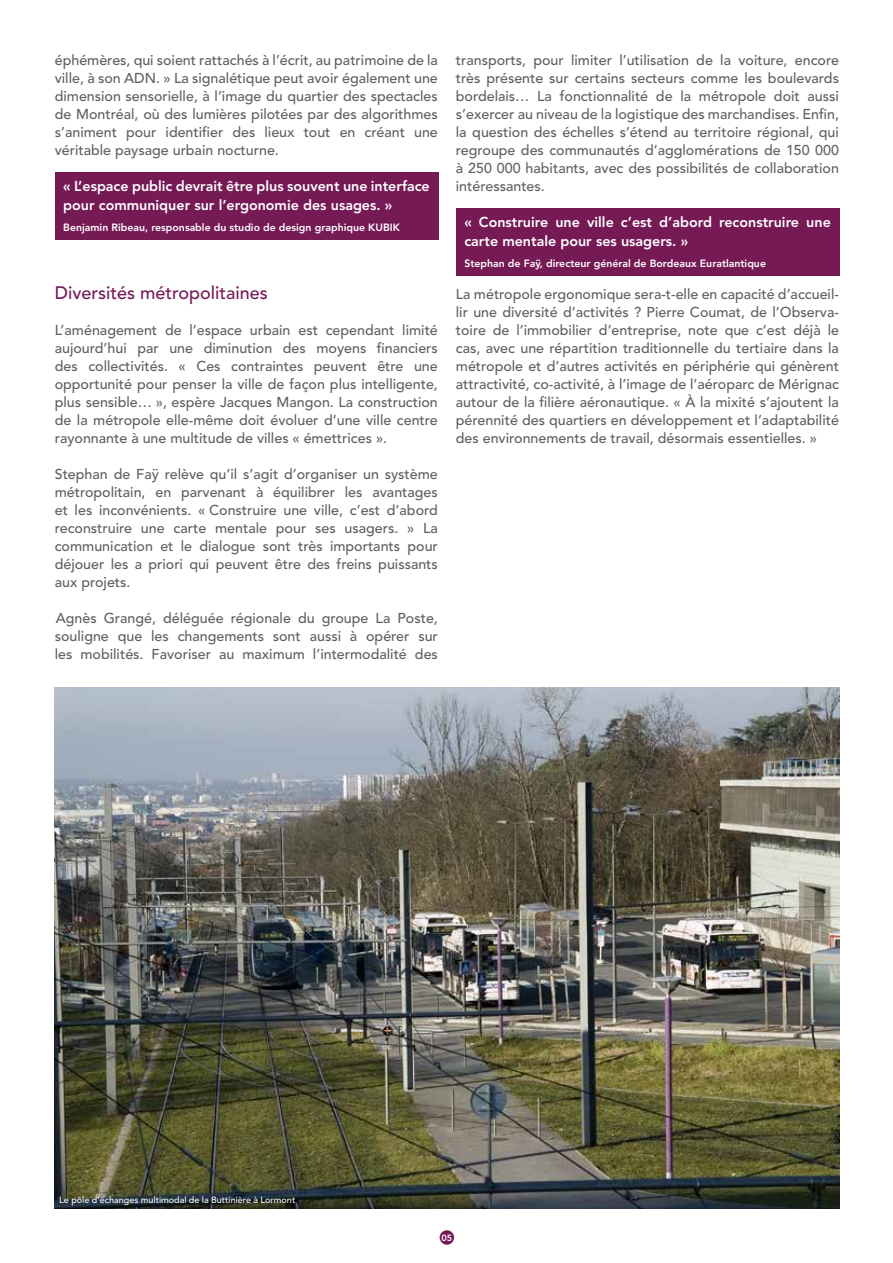
<style>
.page{position:relative;width:893px;height:1263px;background:#fff}
.page>*{position:absolute;margin:0;border:0;box-sizing:border-box;transform-origin:0 0}
.t1{font:500 18px "Avenir LT Std";color:#761a56}
.t2{font:500 14.25px/18px "Avenir LT Std";color:#60605f;text-align:justify}
.t3{font:800 14.25px/18.8px "Avenir LT Std";color:#fff}
.t4{font:800 10.5px "Avenir LT Std";color:#fff}
.t5{font:500 9px "Avenir LT Std";color:#fff}
.t6{font:800 9px "Avenir LT Std";color:#fff}
</style>
<div class="page">
<div style="left:440px;top:1230px;width:14px;height:15px;background:#761a56;border-radius:50%"></div>
<div style="left:55px;top:172px;width:383px;height:67px;background:#761a56"></div>
<div style="left:456px;top:208px;width:383px;height:68px;background:#761a56"></div>
<img style="left:55px;top:687px;width:784px;height:522px">
<p class="t2" style="left:456px;top:51px;width:385px">transports, pour limiter l’utilisation de la voiture, encore très présente sur certains secteurs comme les boulevards bordelais… La fonctionnalité de la métropole doit aussi s’exercer au niveau de la logistique des marchandises. Enfin, la question des échelles s’étend au territoire régional, qui regroupe des communautés d’agglomérations de 150 000 à 250 000 habitants, avec des possibilités de collaboration intéressantes.</p>
<p class="t2" style="left:55px;top:51px;width:385px">éphémères, qui soient rattachés à l’écrit, au patrimoine de la ville, à son ADN. » La signalétique peut avoir également une dimension sensorielle, à l’image du quartier des spectacles de Montréal, où des lumières pilotées par des algorithmes s’animent pour identifier des lieux tout en créant une véritable paysage urbain nocturne.</p>
<p class="t3" style="left:63px;top:177px;width:368px">« L’espace public devrait être plus souvent une interface pour communiquer sur l’ergonomie des usages. »</p>
<p class="t4" style="left:63px;top:221px;width:338px">Benjamin Ribeau, responsable du studio de design graphique KUBIK</p>
<p class="t3" style="left:464px;top:213px;width:368px">« Construire une ville c’est d’abord reconstruire une carte mentale pour ses usagers. »</p>
<p class="t4" style="left:464px;top:257px;width:303px">Stephan de Faÿ, directeur général de Bordeaux Euratlantique</p>
<p class="t1" style="left:55px;top:282px;width:214px">Diversités métropolitaines</p>
<p class="t2" style="left:55px;top:321px;width:385px">L’aménagement de l’espace urbain est cependant limité aujourd’hui par une diminution des moyens financiers des collectivités. « Ces contraintes peuvent être une opportunité pour penser la ville de façon plus intelligente, plus sensible… », espère Jacques Mangon. La construction de la métropole elle-même doit évoluer d’une ville centre rayonnante à une multitude de villes « émettrices ».</p>
<p class="t2" style="left:55px;top:465px;width:385px">Stephan de Faÿ relève qu’il s’agit d’organiser un système métropolitain, en parvenant à équilibrer les avantages et les inconvénients. « Construire une ville, c’est d’abord reconstruire une carte mentale pour ses usagers. » La communication et le dialogue sont très importants pour déjouer les a priori qui peuvent être des freins puissants aux projets.</p>
<p class="t2" style="left:55px;top:609px;width:385px">Agnès Grangé, déléguée régionale du groupe La Poste, souligne que les changements sont aussi à opérer sur les mobilités. Favoriser au maximum l’intermodalité des</p>
<p class="t2" style="left:456px;top:285px;width:385px">La métropole ergonomique sera-t-elle en capacité d’accueil&shy;lir une diversité d’activités ? Pierre Coumat, de l’Observa&shy;toire de l’immobilier d’entreprise, note que c’est déjà le cas, avec une répartition traditionnelle du tertiaire dans la métropole et d’autres activités en périphérie qui génèrent attractivité, co-activité, à l’image de l’aéroparc de Mérignac autour de la filière aéronautique. « À la mixité s’ajoutent la pérennité des quartiers en développement et l’adaptabilité des environnements de travail, désormais essentielles. »</p>
<p class="t5" style="left:59px;top:1194px;width:237px">Le pôle d’échanges multimodal de la Buttinière à Lormont</p>
<p class="t6" style="left:442px;top:1232px;width:12px">05</p>
</div>
